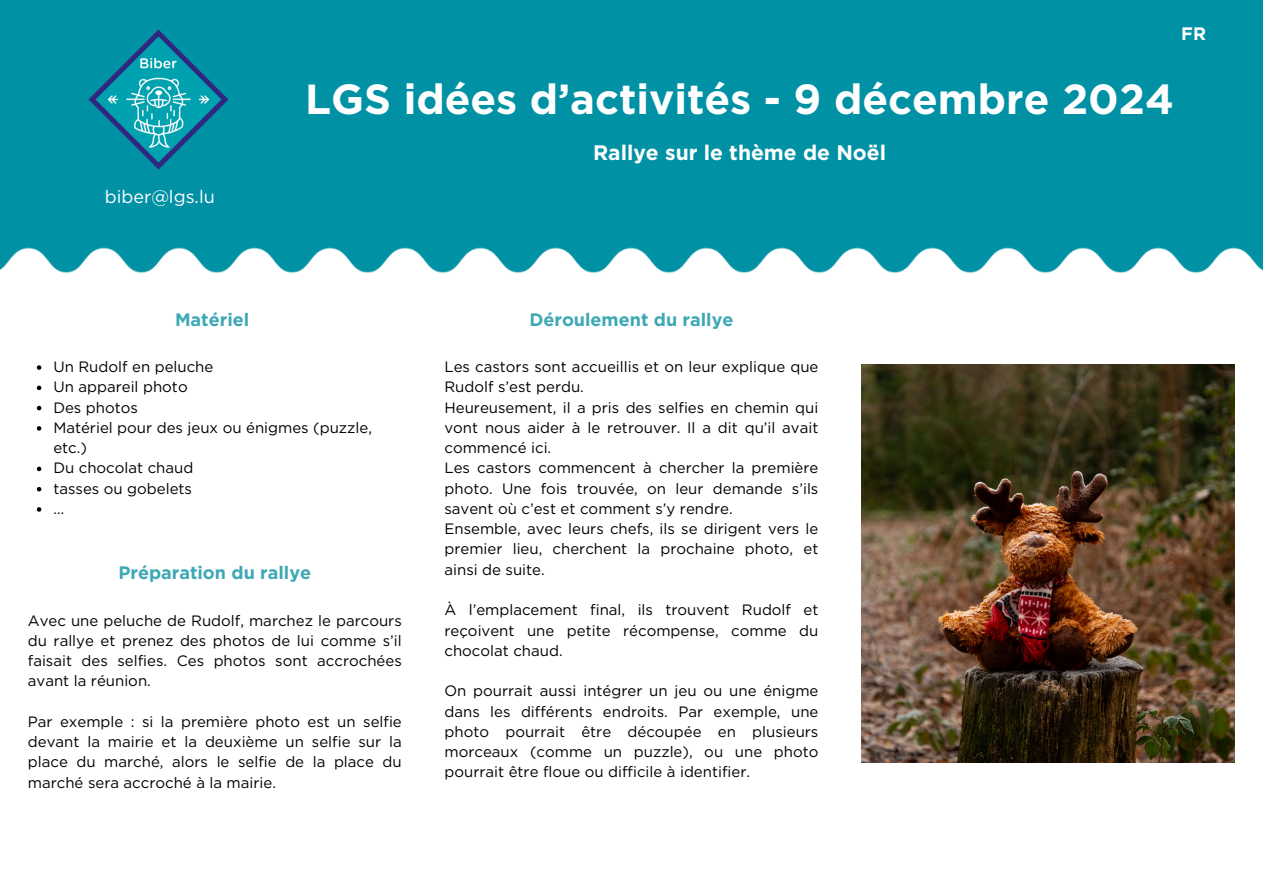
<style>
.page{position:relative;width:1263px;height:894px;background:#fff}
.page>*{position:absolute;margin:0;border:0;box-sizing:border-box;transform-origin:0 0}
.t1{font:700 42px "Gotham";color:#fff}
.t2{font:700 21px "Gotham";color:#fff}
.t3{font:700 18px "Gotham";color:#3ea8b5}
.t4{font:18px "Gotham";color:#fff}
.t5{font:700 18px "Gotham";color:#fff}
.t6{font:15px/20.2px "Gotham";color:#000;text-align:justify}
</style>
<div class="page">
<img style="left:861px;top:364px;width:374px;height:398px">
<div style="left:0;top:0;width:1263px;height:273px;background:#0091a5"></div>
<img style="left:71px;top:12px;width:174px;height:174px">
<svg style="left:37px;top:365px;width:4px;height:5px"></svg>
<svg style="left:37px;top:385px;width:4px;height:5px"></svg>
<svg style="left:37px;top:406px;width:4px;height:4px"></svg>
<svg style="left:37px;top:426px;width:4px;height:4px"></svg>
<svg style="left:37px;top:466px;width:4px;height:5px"></svg>
<svg style="left:37px;top:487px;width:4px;height:4px"></svg>
<svg style="left:37px;top:507px;width:4px;height:4px"></svg>
<p class="t4" style="left:105px;top:185px;width:112px">biber@lgs.lu</p>
<p class="t5" style="left:1181px;top:22px;width:26px">FR</p>
<p class="t1" style="left:305px;top:73px;width:870px">LGS idées d’activités - 9 décembre 2024</p>
<p class="t2" style="left:593px;top:140px;width:295px">Rallye sur le thème de Noël</p>
<h5 class="t3" style="left:175px;top:308px;width:76px">Matériel</h5>
<h3 class="t6" style="left:53px;top:356px;width:162px">Un Rudolf en peluche</h3>
<h1 class="t6" style="left:53px;top:377px;width:136px">Un appareil photo</h1>
<h2 class="t6" style="left:53px;top:397px;width:86px">Des photos</h2>
<h4 class="t6" style="left:53px;top:417px;width:320px">Matériel pour des jeux ou énigmes (puzzle, etc.)</h4>
<p class="t6" style="left:53px;top:458px;width:142px">Du chocolat chaud</p>
<p class="t6" style="left:53px;top:478px;width:140px">tasses ou gobelets</p>
<p class="t6" style="left:53px;top:498px;width:12px">…</p>
<p class="t3" style="left:118px;top:562px;width:194px">Préparation du rallye</p>
<p class="t6" style="left:28px;top:610px;width:375px">Avec une peluche de Rudolf, marchez le parcours du rallye et prenez des photos de lui comme s’il faisait des selfies. Ces photos sont accrochées avant la réunion.</p>
<p class="t6" style="left:28px;top:711px;width:375px">Par exemple : si la première photo est un selfie devant la mairie et la deuxième un selfie sur la place du marché, alors le selfie de la place du marché sera accroché à la mairie.</p>
<h4 class="t3" style="left:529px;top:308px;width:206px">Déroulement du rallye</h4>
<p class="t6" style="left:444px;top:356px;width:375px">Les castors sont accueillis et on leur explique que<br>Rudolf s’est perdu.</p>
<p class="t6" style="left:444px;top:397px;width:375px">Heureusement, il a pris des selfies en chemin qui vont nous aider à le retrouver. Il a dit qu’il avait commencé ici.</p>
<p class="t6" style="left:444px;top:458px;width:375px">Les castors commencent à chercher la première photo. Une fois trouvée, on leur demande s’ils savent où c’est et comment s’y rendre.</p>
<p class="t6" style="left:444px;top:518px;width:375px">Ensemble, avec leurs chefs, ils se dirigent vers le premier lieu, cherchent la prochaine photo, et ainsi de suite.</p>
<p class="t6" style="left:444px;top:599px;width:375px">À l’emplacement final, ils trouvent Rudolf et reçoivent une petite récompense, comme du chocolat chaud.</p>
<p class="t6" style="left:444px;top:680px;width:375px">On pourrait aussi intégrer un jeu ou une énigme dans les différents endroits. Par exemple, une photo pourrait être découpée en plusieurs morceaux (comme un puzzle), ou une photo pourrait être floue ou difficile à identifier.</p>
</div>
